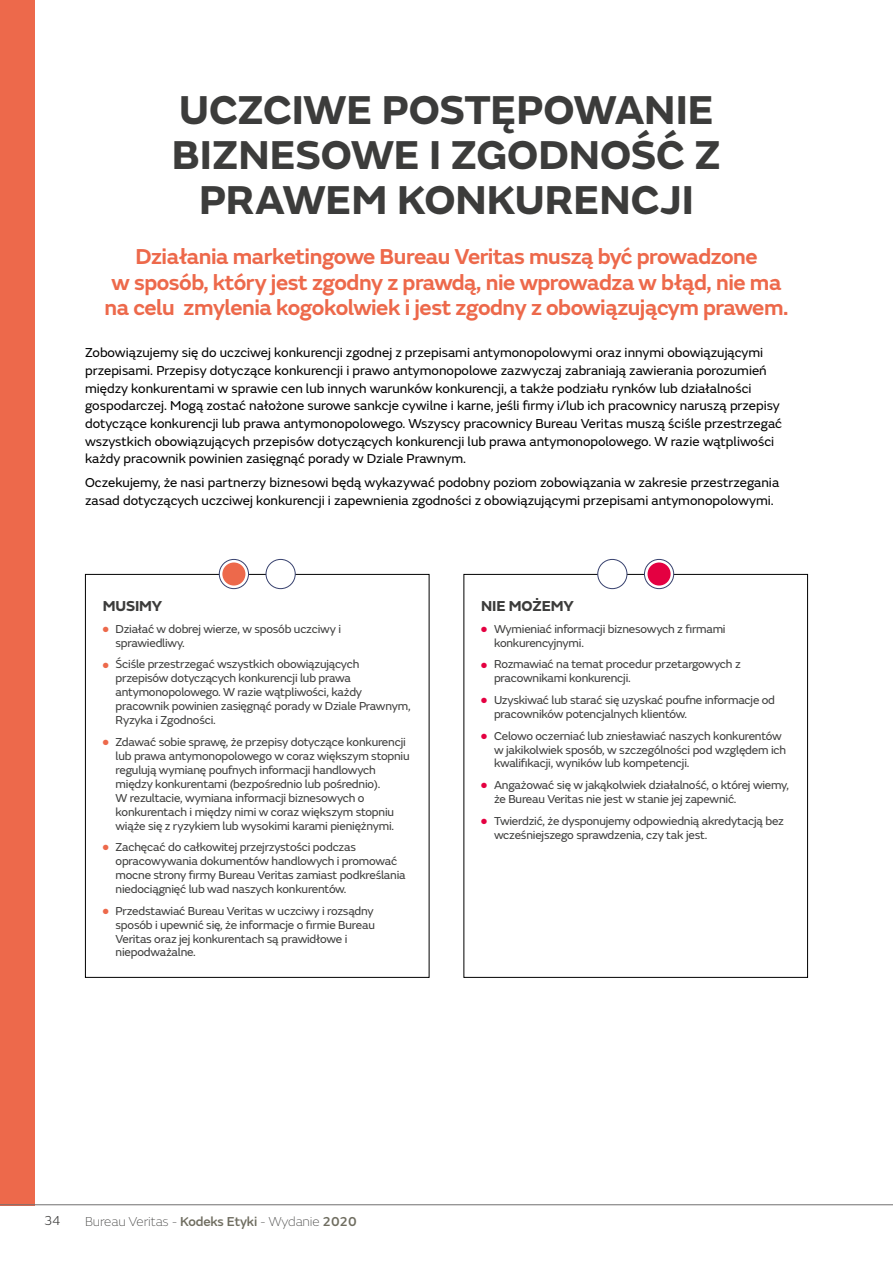
<style>
.page{position:relative;width:893px;height:1263px;background:#fff}
.page>*{position:absolute;margin:0;border:0;box-sizing:border-box;transform-origin:0 0}
.t1{font:700 42px/45px "FS Emeric";letter-spacing:-.005em;color:#3c3c3b;text-align:center}
.t2{font:600 22.5px/25.5px "FS Emeric";letter-spacing:-.02em;color:#ed694b;text-align:center}
.t3{font:700 15px "FS Emeric";letter-spacing:-.01em;color:#3c3c3b}
.t4{font:13.5px/17.7px "FS Emeric";color:#000}
.t5{font:100 13.5px "FS Emeric";letter-spacing:-.01em;color:#3c3c3b}
.t6{font:300 13.5px "FS Emeric";color:#3c3c3b}
.t7{font:12px/14px "FS Emeric";letter-spacing:-.015em;color:#3c3c3b}
.s1{color:#ed694b}
.s2{color:#e40041}
.s3{font-weight:500;color:#6f6d60}
</style>
<div class="page">
<div style="left:0;top:0;width:34px;height:1205px;background:#ed694b"></div>
<hr style="left:0;top:1204px;width:893px;height:1px;background:#706f6f">
<div style="left:85px;top:574px;width:344px;height:404px;border:1px solid #000"></div>
<div style="left:463px;top:574px;width:345px;height:404px;border:1px solid #000"></div>
<svg style="left:219px;top:559px;width:29px;height:30px"></svg>
<div style="left:219px;top:559px;width:30px;height:30px;border:1px solid #37416e;border-radius:50%"></div>
<svg style="left:266px;top:559px;width:29px;height:30px"></svg>
<div style="left:266px;top:559px;width:30px;height:30px;border:1px solid #37416e;border-radius:50%"></div>
<div style="left:222px;top:562px;width:23px;height:23px;background:#ed694b;border-radius:50%"></div>
<div style="left:269px;top:562px;width:23px;height:23px;background:#fff;border-radius:50%"></div>
<svg style="left:598px;top:559px;width:29px;height:30px"></svg>
<div style="left:597px;top:559px;width:30px;height:30px;border:1px solid #37416e;border-radius:50%"></div>
<svg style="left:644px;top:559px;width:30px;height:30px"></svg>
<div style="left:644px;top:559px;width:30px;height:30px;border:1px solid #37416e;border-radius:50%"></div>
<div style="left:601px;top:562px;width:23px;height:23px;background:#fff;border-radius:50%"></div>
<div style="left:647px;top:562px;width:24px;height:23px;background:#e40041;border-radius:50%"></div>
<h1 class="t1" style="left:172px;top:84px;width:551px">UCZCIWE POSTĘPOWANIE<br>BIZNESOWE I ZGODNOŚĆ Z<br>PRAWEM KONKURENCJI</h1>
<h2 class="t2" style="left:104px;top:242px;width:685px">Działania marketingowe Bureau Veritas muszą być prowadzone<br>w sposób, który jest zgodny z prawdą, nie wprowadza w błąd, nie ma na celu zmylenia kogokolwiek i jest zgodny z obowiązującym prawem.</h2>
<p class="t4" style="left:85px;top:343px;width:698px">Zobowiązujemy się do uczciwej konkurencji zgodnej z przepisami antymonopolowymi oraz innymi obowiązującymi przepisami. Przepisy dotyczące konkurencji i prawo antymonopolowe zazwyczaj zabraniają zawierania porozumień między konkurentami w sprawie cen lub innych warunków konkurencji, a także podziału rynków lub działalności gospodarczej. Mogą zostać nałożone surowe sankcje cywilne i karne, jeśli firmy i/lub ich pracownicy naruszą przepisy dotyczące konkurencji lub prawa antymonopolowego. Wszyscy pracownicy Bureau Veritas muszą ściśle przestrzegać wszystkich obowiązujących przepisów dotyczących konkurencji lub prawa antymonopolowego. W razie wątpliwości każdy pracownik powinien zasięgnąć porady w Dziale Prawnym.</p>
<p class="t4" style="left:85px;top:473px;width:696px">Oczekujemy, że nasi partnerzy biznesowi będą wykazywać podobny poziom zobowiązania w zakresie przestrzegania zasad dotyczących uczciwej konkurencji i zapewnienia zgodności z obowiązującymi przepisami antymonopolowymi.</p>
<p class="t3" style="left:103px;top:594px;width:61px">MUSIMY</p>
<p class="t7" style="left:116px;top:621px;width:227px;text-indent:-13px"><span class="s1">●</span> Działać w dobrej wierze, w sposób uczciwy i sprawiedliwy.</p>
<p class="t7" style="left:116px;top:657px;width:297px;text-indent:-13px"><span class="s1">●</span> Ściśle przestrzegać wszystkich obowiązujących przepisów dotyczących konkurencji lub prawa antymonopolowego. W razie wątpliwości, każdy pracownik powinien zasięgnąć porady w Dziale Prawnym, Ryzyka i Zgodności.</p>
<p class="t7" style="left:116px;top:734px;width:296px;text-indent:-13px"><span class="s1">●</span> Zdawać sobie sprawę, że przepisy dotyczące konkurencji lub prawa antymonopolowego w coraz większym stopniu regulują wymianę poufnych informacji handlowych między konkurentami (bezpośrednio lub pośrednio).<br>W rezultacie, wymiana informacji biznesowych o konkurentach i między nimi w coraz większym stopniu wiąże się z ryzykiem lub wysokimi karami pieniężnymi.</p>
<p class="t7" style="left:116px;top:839px;width:292px;text-indent:-13px"><span class="s1">●</span> Zachęcać do całkowitej przejrzystości podczas opracowywania dokumentów handlowych i promować mocne strony firmy Bureau Veritas zamiast podkreślania niedociągnięć lub wad naszych konkurentów.</p>
<p class="t7" style="left:116px;top:903px;width:261px;text-indent:-13px"><span class="s1">●</span> Przedstawiać Bureau Veritas w uczciwy i rozsądny sposób i upewnić się, że informacje o firmie Bureau Veritas oraz jej konkurentach są prawidłowe i niepodważalne.</p>
<p class="t3" style="left:481px;top:594px;width:94px">NIE MOŻEMY</p>
<p class="t7" style="left:494px;top:621px;width:233px;text-indent:-13px"><span class="s2">●</span> Wymieniać informacji biznesowych z firmami konkurencyjnymi.</p>
<p class="t7" style="left:494px;top:657px;width:248px;text-indent:-13px"><span class="s2">●</span> Rozmawiać na temat procedur przetargowych z pracownikami konkurencji.</p>
<p class="t7" style="left:494px;top:692px;width:283px;text-indent:-13px"><span class="s2">●</span> Uzyskiwać lub starać się uzyskać poufne informacje od pracowników potencjalnych klientów.</p>
<p class="t7" style="left:494px;top:728px;width:294px;text-indent:-13px"><span class="s2">●</span> Celowo oczerniać lub zniesławiać naszych konkurentów w jakikolwiek sposób, w szczególności pod względem ich kwalifikacji, wyników lub kompetencji.</p>
<p class="t7" style="left:494px;top:777px;width:296px;text-indent:-13px"><span class="s2">●</span> Angażować się w jakąkolwiek działalność, o której wiemy, że Bureau Veritas nie jest w stanie jej zapewnić.</p>
<p class="t7" style="left:494px;top:813px;width:291px;text-indent:-13px"><span class="s2">●</span> Twierdzić, że dysponujemy odpowiednią akredytacją bez wcześniejszego sprawdzenia, czy tak jest.</p>
<p class="t6" style="left:44px;top:1211px;width:18px">34</p>
<p class="t5" style="left:85px;top:1212px;width:273px">Bureau Veritas - <span class="s3">Kodeks Etyki</span> - Wydanie <span class="s3">2020</span></p>
</div>
